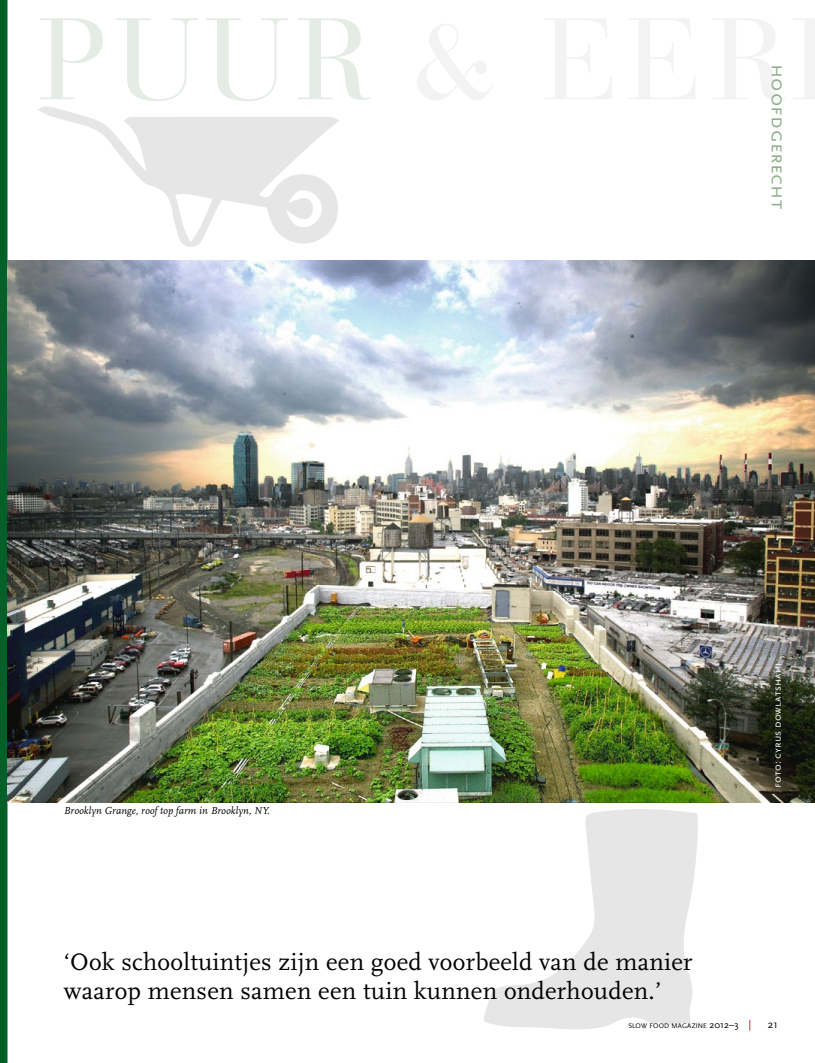
<style>
.page{position:relative;width:815px;height:1063px;background:#fff}
.page>*{position:absolute;margin:0;border:0;box-sizing:border-box;transform-origin:0 0}
.t1{font:25px/28.8px "Scala";letter-spacing:.01em;color:#000}
.t2{font:20.62px "Scala Sans Caps";letter-spacing:.025em;color:#90af8c}
.t3{font:11.25px "Scala Sans";color:#000}
.t4{font:italic 10.62px "Scala";letter-spacing:.005em;color:#000}
.t5{font:10.62px "Scala Sans Caps";letter-spacing:.005em;color:#fff}
.t6{font:7px "Scala Sans";letter-spacing:.005em;color:#000}
.s1{font-size:10px}
.s2{font-size:11.25px;color:#cb0d1a}
</style>
<div class="page">
<svg style="left:40px;top:18px;width:331px;height:83px"></svg>
<svg style="left:417px;top:19px;width:368px;height:81px"></svg>
<svg style="left:793px;top:19px;width:22px;height:80px"></svg>
<div style="left:0;top:0;width:8px;height:1063px;background:#006028"></div>
<svg style="left:38px;top:106px;width:301px;height:141px"></svg>
<img style="left:8px;top:260px;width:807px;height:543px">
<svg style="left:484px;top:809px;width:214px;height:220px;fill:#e6e6e6"></svg>
<p class="t2" style="left:790px;top:64px;width:147px;rotate:90deg">hoofdgerecht</p>
<p class="t4" style="left:64px;top:805px;width:208px">Brooklyn Grange, roof top farm in Brooklyn, NY.</p>
<p class="t1" style="left:64px;top:948px;width:630px">‘Ook schooltuintjes zijn een goed voorbeeld van de manier waarop mensen samen een tuin kunnen onderhouden.’</p>
<p class="t5" style="left:772px;top:788px;width:127px;rotate:-90deg">foto: cyrus dowlatshahi</p>
<p class="t6" style="left:628px;top:1022px;width:124px">SLOW FOOD MAGAZINE <span class="s1">2012–3</span> <span class="s2">|</span></p>
<p class="t3" style="left:768px;top:1018px;width:11px">21</p>
</div>
